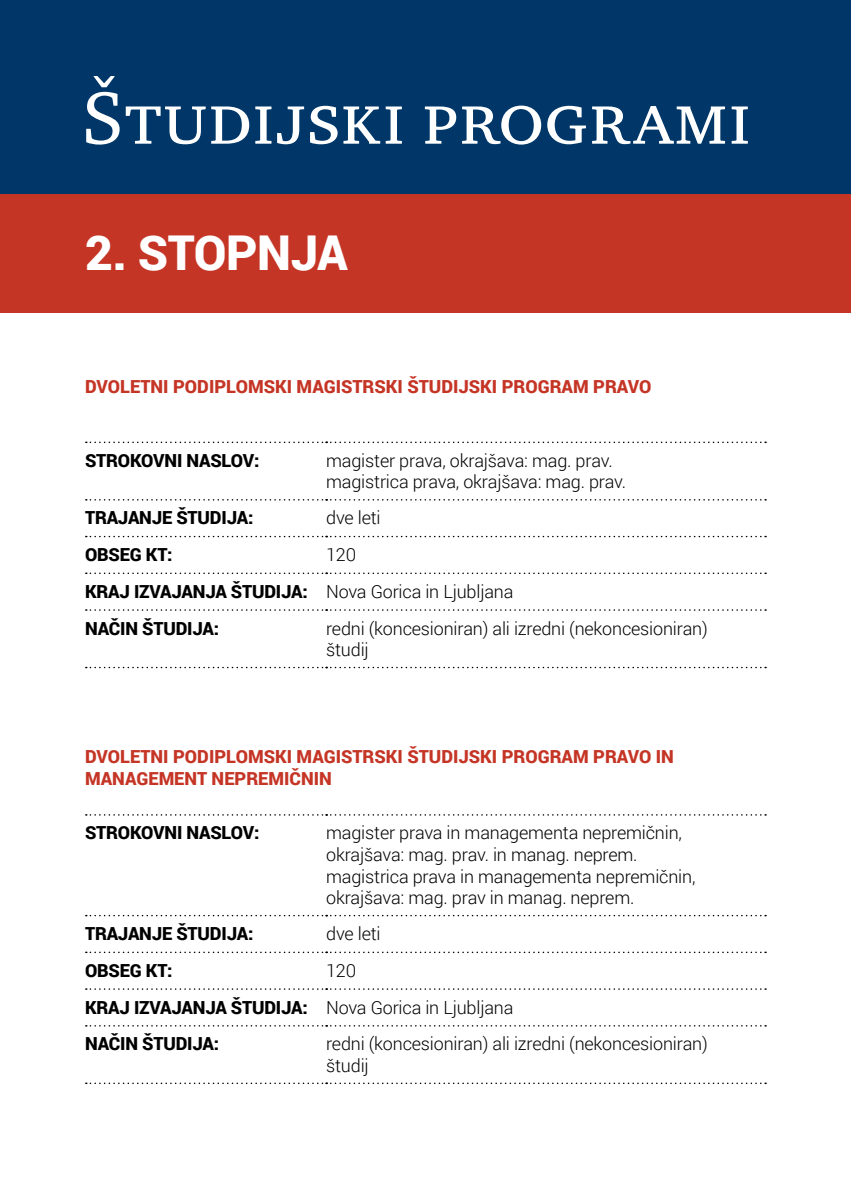
<style>
.page{position:relative;width:851px;height:1191px;background:#fff}
.page>*{position:absolute;margin:0;border:0;box-sizing:border-box;transform-origin:0 0}
.t1{font:75.8px "Charter Itc SCTEE";color:#fff}
.t2{font:900 48px "Roboto";letter-spacing:-.01em;color:#fff}
.t3{font:300 18px/21.6px "Roboto";letter-spacing:-.01em;color:#000}
.t4{font:900 18px/36.8px "Roboto";letter-spacing:-.01em;color:#000}
.t5{font:900 18px/21.6px "Roboto";color:#c53526}
.s1{font-weight:300}
</style>
<div class="page">
<div style="left:0;top:0;width:850px;height:195px;background:#003768"></div>
<div style="left:0;top:194px;width:850px;height:119px;background:#c53526"></div>
<svg style="left:86px;top:499px;width:680px;height:1px"></svg>
<svg style="left:86px;top:536px;width:680px;height:1px"></svg>
<svg style="left:86px;top:572px;width:680px;height:2px"></svg>
<svg style="left:86px;top:609px;width:680px;height:2px"></svg>
<svg style="left:86px;top:441px;width:680px;height:2px"></svg>
<svg style="left:86px;top:667px;width:680px;height:1px"></svg>
<svg style="left:86px;top:915px;width:680px;height:1px"></svg>
<svg style="left:86px;top:951px;width:680px;height:2px"></svg>
<svg style="left:86px;top:988px;width:680px;height:1px"></svg>
<svg style="left:86px;top:1025px;width:680px;height:1px"></svg>
<svg style="left:86px;top:814px;width:680px;height:1px"></svg>
<svg style="left:86px;top:1082px;width:680px;height:2px"></svg>
<h1 class="t1" style="left:82px;top:70px;width:670px">Študijski programi</h1>
<h2 class="t2" style="left:85px;top:219px;width:264px">2. STOPNJA</h2>
<p class="t5" style="left:85px;top:375px;width:567px">DVOLETNI PODIPLOMSKI MAGISTRSKI ŠTUDIJSKI PROGRAM PRAVO</p>
<p class="t4" style="left:85px;top:441px;width:176px">STROKOVNI NASLOV:</p>
<p class="t3" style="left:326px;top:449px;width:301px">magister prava, okrajšava: mag. prav. magistrica prava, okrajšava: mag. prav.</p>
<p class="t4" style="left:85px;top:499px;width:170px">TRAJANJE ŠTUDIJA:</p>
<p class="t3" style="left:326px;top:506px;width:56px">dve leti</p>
<p class="t4" style="left:85px;top:535px;width:89px">OBSEG KT:</p>
<p class="t4" style="left:85px;top:535px;width:430px;text-indent:241px"><span class="s1">120<br></span>KRAJ IZVAJANJA ŠTUDIJA: <span class="s1">Nova Gorica in Ljubljana<br></span>NAČIN ŠTUDIJA:</p>
<p class="t3" style="left:326px;top:617px;width:383px">redni (koncesioniran) ali izredni (nekoncesioniran) študij</p>
<p class="t5" style="left:85px;top:745px;width:590px">DVOLETNI PODIPLOMSKI MAGISTRSKI ŠTUDIJSKI PROGRAM PRAVO IN<br>MANAGEMENT NEPREMIČNIN</p>
<p class="t4" style="left:85px;top:814px;width:176px">STROKOVNI NASLOV:</p>
<p class="t3" style="left:326px;top:821px;width:371px">magister prava in managementa nepremičnin, okrajšava: mag. prav. in manag. neprem. magistrica prava in managementa nepremičnin, okrajšava: mag. prav in manag. neprem.</p>
<p class="t4" style="left:85px;top:914px;width:170px">TRAJANJE ŠTUDIJA:</p>
<p class="t3" style="left:326px;top:922px;width:56px">dve leti</p>
<p class="t4" style="left:85px;top:951px;width:89px">OBSEG KT:</p>
<p class="t4" style="left:85px;top:951px;width:430px;text-indent:241px"><span class="s1">120<br></span>KRAJ IZVAJANJA ŠTUDIJA: <span class="s1">Nova Gorica in Ljubljana<br></span>NAČIN ŠTUDIJA:</p>
<p class="t3" style="left:326px;top:1032px;width:383px">redni (koncesioniran) ali izredni (nekoncesioniran) študij</p>
</div>
